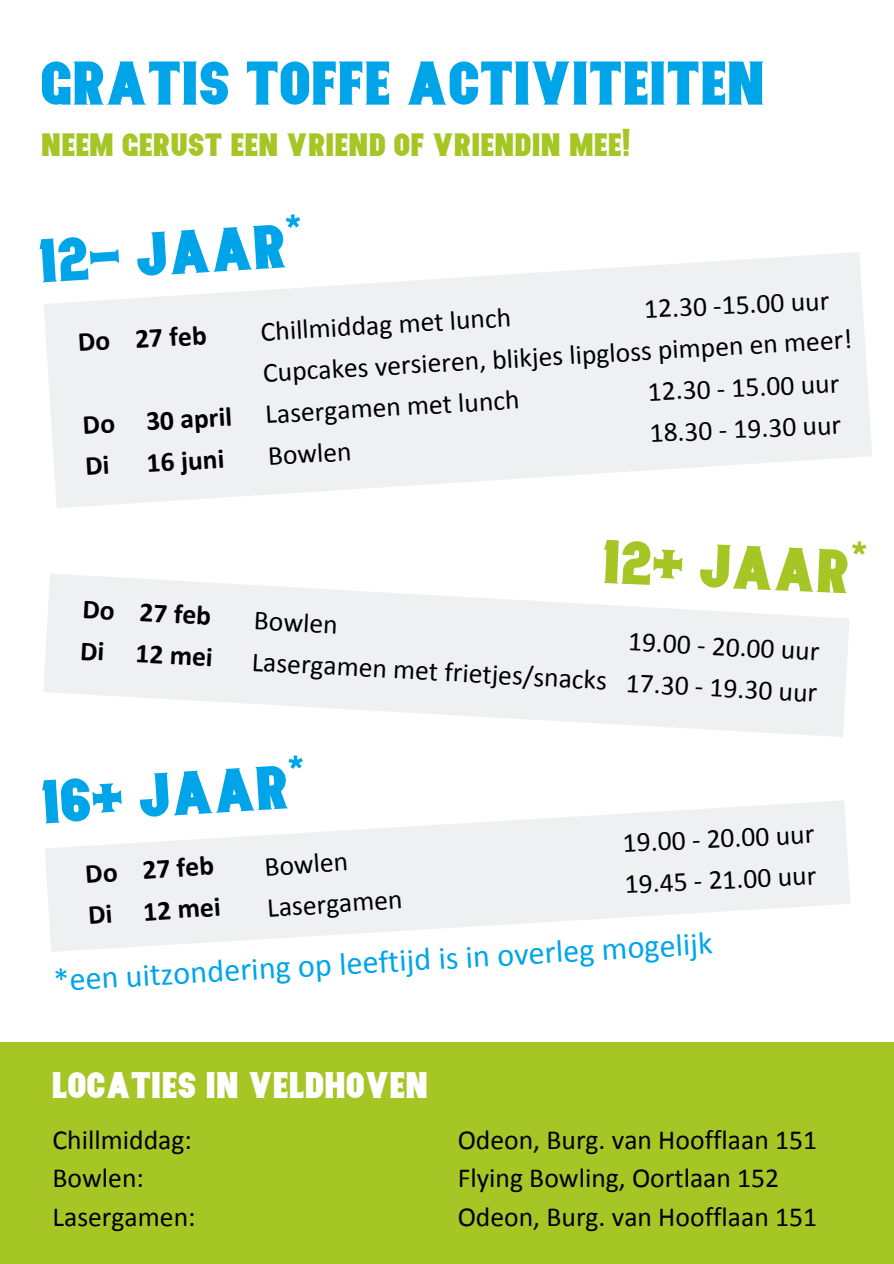
<style>
.page{position:relative;width:894px;height:1264px;background:#fff}
.page>*{position:absolute;margin:0;border:0;box-sizing:border-box;transform-origin:0 0}
.t1{font:61.35px "Nurjan";color:#00a5e9}
.t2{font:61.35px "Nurjan";color:#a5c625}
.t3{font:36.75px "Nurjan";color:#fff}
.t4{font:32.25px "Calibri";color:#00a5e9}
.t5{font:32.25px "Nurjan";color:#a5c625}
.t6{font:27.6px/41.4px "Calibri";color:#000}
.t7{font:700 27.6px/41.4px "Calibri";color:#000}
</style>
<div class="page">
<svg style="left:45px;top:800px;width:805px;height:152px;fill:#eff0f2"></svg>
<svg style="left:43px;top:574px;width:806px;height:163px;fill:#eff0f2"></svg>
<svg style="left:44px;top:252px;width:828px;height:256px;fill:#eff0f2"></svg>
<div style="left:0;top:1041px;width:893px;height:222px;background:#a5c625"></div>
<h1 class="t1" style="left:42px;top:59px;width:725px">GRATIS TOFFE ACTIVITEITEN</h1>
<p class="t5" style="left:42px;top:132px;width:591px">NEEM GERUST EEN VRIEND OF VRIENDIN MEE!</p>
<h1 class="t1" style="left:38px;top:237px;width:266px;rotate:-4deg">12- JAAR*</h1>
<p class="t7" style="left:77px;top:323px;width:130px;rotate:-3deg">Do 27 feb</p>
<p class="t7" style="left:82px;top:406px;width:151px;line-height:41.8px;rotate:-3deg">Do 30 april<br>Di</p>
<p class="t7" style="left:146px;top:444px;width:79px;rotate:-3deg">16 juni</p>
<p class="t6" style="left:643px;top:291px;width:187px;rotate:-3deg">12.30 -15.00 uur</p>
<p class="t6" style="left:259px;top:312px;width:591px;rotate:-3deg">Chillmiddag met lunch<br>Cupcakes versieren, blikjes lipgloss pimpen en meer!<br>Lasergamen met lunch<br>Bowlen</p>
<p class="t6" style="left:646px;top:374px;width:193px;rotate:-3deg">12.30 - 15.00 uur<br>18.30 - 19.30 uur</p>
<h1 class="t2" style="left:604px;top:537px;width:266px;rotate:2deg">12+ JAAR*</h1>
<p class="t7" style="left:83px;top:590px;width:134px;rotate:3deg">Do 27 feb<br>Di 12 mei</p>
<p class="t6" style="left:255px;top:601px;width:357px;rotate:3deg">Bowlen<br>Lasergamen met frietjes/snacks</p>
<p class="t6" style="left:629px;top:623px;width:193px;rotate:3deg">19.00 - 20.00 uur<br>17.30 - 19.30 uur</p>
<h1 class="t1" style="left:41px;top:778px;width:266px;rotate:-4deg">16+ JAAR*</h1>
<p class="t7" style="left:84px;top:855px;width:134px;rotate:-4deg">Do 27 feb<br>Di 12 mei</p>
<p class="t6" style="left:263px;top:848px;width:137px;rotate:-4deg">Bowlen<br>Lasergamen</p>
<p class="t6" style="left:621px;top:824px;width:193px;rotate:-3deg">19.00 - 20.00 uur<br>19.45 - 21.00 uur</p>
<p class="t4" style="left:53px;top:965px;width:661px;rotate:-3deg">*een uitzondering op leeftijd is in overleg mogelijk</p>
<h2 class="t3" style="left:53px;top:1070px;width:378px">LOCATIES IN VELDHOVEN</h2>
<p class="t6" style="left:53px;top:1123px;width:144px;line-height:38.1px">Chillmiddag:<br>Bowlen:<br>Lasergamen:</p>
<p class="t6" style="left:457px;top:1123px;width:361px;line-height:38.1px">Odeon, Burg. van Hoofflaan 151<br>Flying Bowling, Oortlaan 152<br>Odeon, Burg. van Hoofflaan 151</p>
</div>
